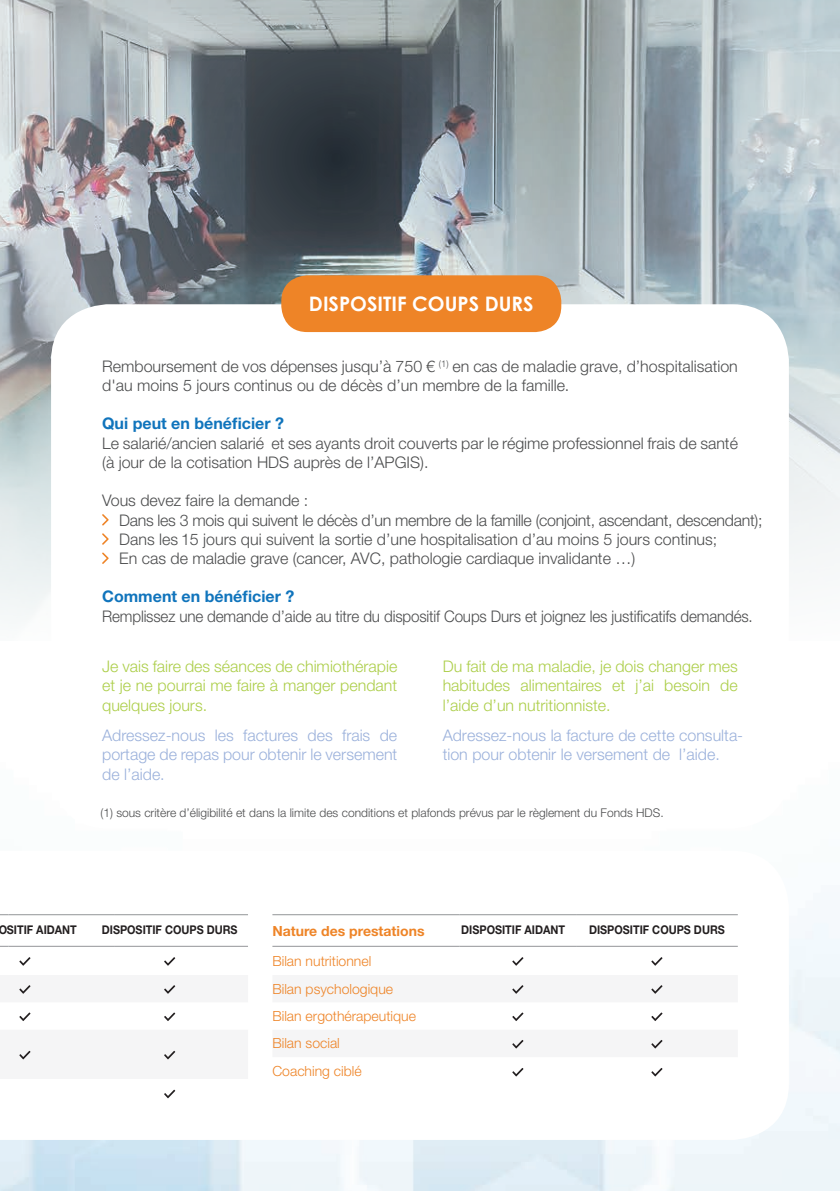
<style>
.page{position:relative;width:840px;height:1191px;background:#fff}
.page>*{position:absolute;margin:0;border:0;box-sizing:border-box;transform-origin:0 0}
.t1{font:700 20px "Century Gothic";color:#fff}
.t2{font:300 16px/19.2px "Helvetica Neue LT Std";color:#4b4c4d}
.t3{font:300 16px/19.2px "Helvetica Neue LT Std";color:#acce49;text-align:justify}
.t4{font:300 16px/19.2px "Helvetica Neue LT Std";color:#9bb1db;text-align:justify}
.t5{font:300 16px "Helvetica Neue LT Std";color:#4b4c4d;scale:.95 1}
.t6{font:700 16px "Helvetica Neue LT Std";color:#1074bc}
.t7{font:300 14px/27.6px "Helvetica Neue LT Std";color:#ee8427}
.t8{font:700 14px "Helvetica Neue LT Std";color:#ee8427}
.t9{font:300 12px "Helvetica Neue LT Std";color:#4b4c4d}
.t10{font:700 12px "Helvetica Neue LT Std";color:#231f20;scale:.9 1}
</style>
<div class="page">
<img style="left:0;top:0;width:839px;height:641px">
<div style="left:51px;top:304px;width:737px;height:524px;background:#fff;border-radius:57px"></div>
<svg style="left:0;top:850px;width:788px;height:290px"></svg>
<hr style="left:8px;top:946px;width:106px;height:1px;background:#939598">
<hr style="left:114px;top:946px;width:134px;height:1px;background:#939598">
<hr style="left:8px;top:914px;width:106px;height:1px;background:#939598">
<hr style="left:114px;top:914px;width:134px;height:1px;background:#939598">
<svg style="left:19px;top:957px;width:11px;height:8px"></svg>
<svg style="left:164px;top:957px;width:11px;height:8px"></svg>
<div style="left:0;top:975px;width:248px;height:27px;background:#f5f5f6"></div>
<svg style="left:19px;top:1012px;width:11px;height:9px"></svg>
<svg style="left:164px;top:1012px;width:11px;height:9px"></svg>
<div style="left:0;top:1029px;width:248px;height:50px;background:#f5f5f6"></div>
<svg style="left:164px;top:1089px;width:11px;height:9px"></svg>
<hr style="left:272px;top:946px;width:187px;height:1px;background:#939598">
<hr style="left:459px;top:946px;width:116px;height:1px;background:#939598">
<hr style="left:575px;top:946px;width:162px;height:1px;background:#939598">
<hr style="left:272px;top:914px;width:187px;height:1px;background:#939598">
<hr style="left:459px;top:914px;width:116px;height:1px;background:#939598">
<hr style="left:575px;top:914px;width:162px;height:1px;background:#939598">
<svg style="left:512px;top:957px;width:11px;height:8px"></svg>
<svg style="left:651px;top:957px;width:11px;height:8px"></svg>
<div style="left:272px;top:975px;width:465px;height:27px;background:#f5f5f6"></div>
<svg style="left:512px;top:1012px;width:11px;height:9px"></svg>
<svg style="left:651px;top:1012px;width:11px;height:9px"></svg>
<div style="left:272px;top:1029px;width:465px;height:28px;background:#f5f5f6"></div>
<svg style="left:512px;top:1067px;width:11px;height:9px"></svg>
<svg style="left:651px;top:1067px;width:11px;height:9px"></svg>
<div style="left:281px;top:275px;width:280px;height:57px;background:#ee8427;border-radius:26px"></div>
<svg style="left:102px;top:514px;width:7px;height:11px"></svg>
<svg style="left:102px;top:533px;width:7px;height:12px"></svg>
<svg style="left:102px;top:552px;width:7px;height:12px"></svg>
<p class="t1" style="left:309px;top:291px;width:226px">DISPOSITIF COUPS DURS</p>
<p class="t2" style="left:102px;top:356px;width:637px">Remboursement de vos dépenses jusqu’à 750 € <sup>(1)</sup> en cas de maladie grave, d’hospitalisation d'au moins 5 jours continus ou de décès d’un membre de la famille.</p>
<p class="t6" style="left:102px;top:414px;width:183px">Qui peut en bénéficier ?</p>
<p class="t2" style="left:102px;top:433px;width:637px">Le salarié/ancien salarié et ses ayants droit couverts par le régime professionnel frais de santé (à jour de la cotisation HDS auprès de l’APGIS).</p>
<p class="t2" style="left:119px;top:490px;width:644px;text-indent:-17px">Vous devez faire la demande :<br>Dans les 3 mois qui suivent le décès d’un membre de la famille (conjoint, ascendant, descendant); Dans les 15 jours qui suivent la sortie d’une hospitalisation d’au moins 5 jours continus;<br>En cas de maladie grave (cancer, AVC, pathologie cardiaque invalidante …)</p>
<p class="t6" style="left:102px;top:587px;width:193px">Comment en bénéficier ?</p>
<p class="t5" style="left:102px;top:606px;width:686px">Remplissez une demande d’aide au titre du dispositif Coups Durs et joignez les justificatifs demandés.</p>
<p class="t3" style="left:102px;top:656px;width:296px">Je vais faire des séances de chimiothérapie et je ne pourrai me faire à manger pendant quelques jours.</p>
<p class="t4" style="left:102px;top:725px;width:296px">Adressez-nous les factures des frais de portage de repas pour obtenir le versement de l’aide.</p>
<p class="t3" style="left:442px;top:656px;width:296px">Du fait de ma maladie, je dois changer mes habitudes alimentaires et j’ai besoin de l’aide d’un nutritionniste.</p>
<p class="t4" style="left:442px;top:725px;width:302px">Adressez-nous la facture de cette consulta&shy;tion pour obtenir le versement de l’aide.</p>
<p class="t9" style="left:100px;top:805px;width:564px">(1) sous critère d’éligibilité et dans la limite des conditions et plafonds prévus par le règlement du Fonds HDS.</p>
<p class="t10" style="left:-2px;top:922px;width:89px">OSITIF AIDANT</p>
<p class="t10" style="left:102px;top:922px;width:152px">DISPOSITIF COUPS DURS</p>
<p class="t10" style="left:461px;top:922px;width:117px">DISPOSITIF AIDANT</p>
<p class="t10" style="left:588px;top:922px;width:152px">DISPOSITIF COUPS DURS</p>
<p class="t8" style="left:272px;top:922px;width:153px">Nature des prestations</p>
<p class="t7" style="left:272px;top:946px;width:145px">Bilan nutritionnel<br>Bilan psychologique<br>Bilan ergothérapeutique<br>Bilan social<br>Coaching ciblé</p>
</div>
